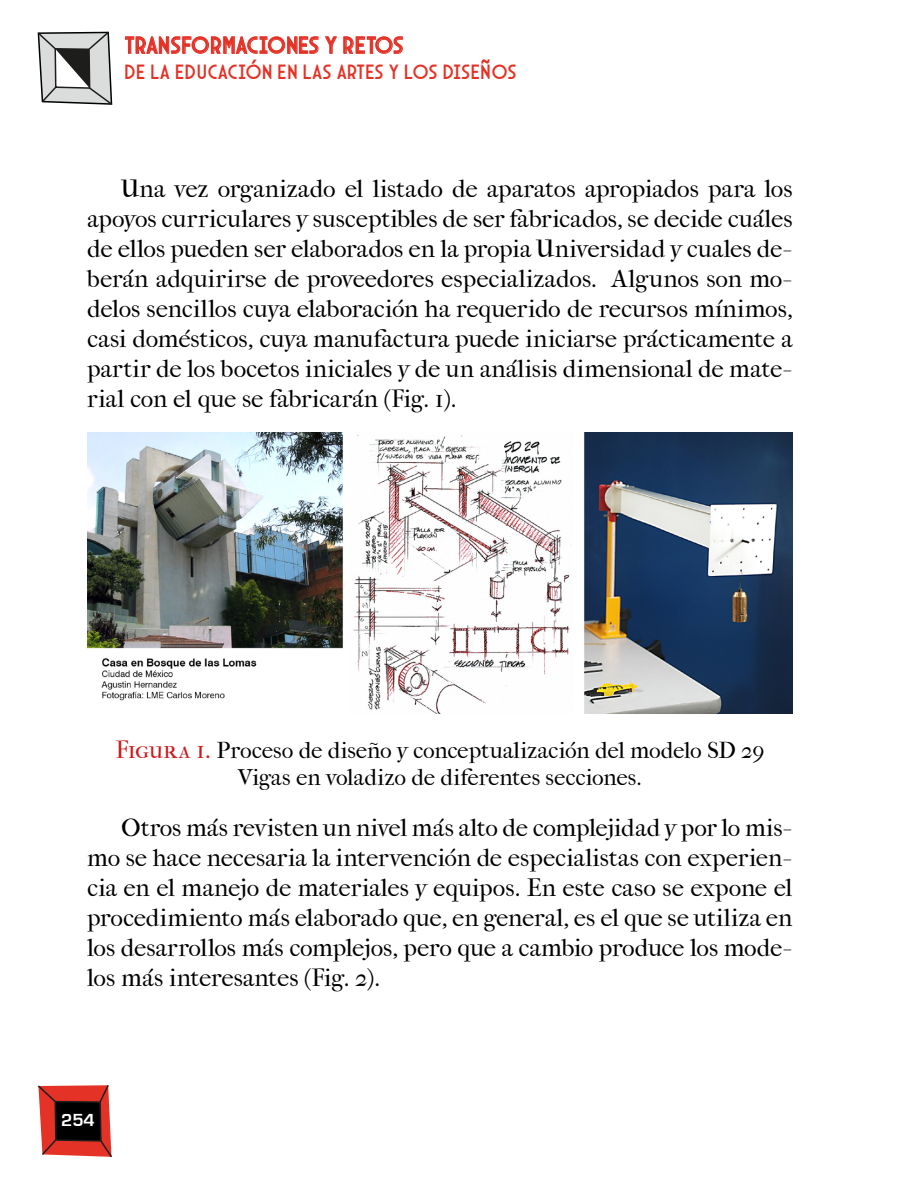
<style>
.page{position:relative;width:918px;height:1188px;background:#fff}
.page>*{position:absolute;margin:0;border:0;box-sizing:border-box;transform-origin:0 0}
.t1{font:24px "Arcane Nine";letter-spacing:.005em;color:#e43227}
.t2{font:21px/30px "IM FELL French Canon Roman";letter-spacing:-.005em;color:#000;text-align:justify}
.t3{font:21px "Arcane Nine";letter-spacing:.005em;color:#e43227}
.t4{font:19.5px/27px "IM FELL French Canon Roman";letter-spacing:-.005em;color:#000;text-align:center}
.t5{font:700 18px "Eurostile";color:#fff}
.s1{font-family:"IM FELL French Canon Roman SC";font-size:21px;color:#cd171a}
</style>
<div class="page">
<svg style="left:37px;top:31px;width:76px;height:74px"></svg>
<svg style="left:38px;top:1085px;width:74px;height:73px;background:#953630"></svg>
<svg style="left:125px;top:36px;width:278px;height:18px"></svg>
<img style="left:87px;top:432px;width:706px;height:282px">
<p class="t1" style="left:124px;top:31px;width:281px">TRANSFORMACIONES Y RETOS</p>
<p class="t3" style="left:124px;top:59px;width:394px">DE LA EDUCACIÓN EN LAS ARTES Y LOS DISEÑOS</p>
<p class="t2" style="left:87px;top:174px;width:707px;text-indent:34px">Una vez organizado el listado de aparatos apropiados para los apoyos curriculares y susceptibles de ser fabricados, se decide cuáles de ellos pueden ser elaborados en la propia Universidad y cuales de&shy;berán adquirirse de proveedores especializados. Algunos son mo&shy;delos sencillos cuya elaboración ha requerido de recursos mínimos, casi domésticos, cuya manufactura puede iniciarse prácticamente a partir de los bocetos iniciales y de un análisis dimensional de mate&shy;rial con el que se fabricarán (Fig. 1).</p>
<p class="t4" style="left:115px;top:738px;width:650px"><span class="s1">Figura 1.</span> Proceso de diseño y conceptualización del modelo SD 29<br>Vigas en voladizo de diferentes secciones.</p>
<p class="t2" style="left:87px;top:813px;width:707px;text-indent:34px">Otros más revisten un nivel más alto de complejidad y por lo mis&shy;mo se hace necesaria la intervención de especialistas con experien&shy;cia en el manejo de materiales y equipos. En este caso se expone el procedimiento más elaborado que, en general, es el que se utiliza en los desarrollos más complejos, pero que a cambio produce los mode&shy;los más interesantes (Fig. 2).</p>
<p class="t5" style="left:61px;top:1110px;width:35px">254</p>
</div>
